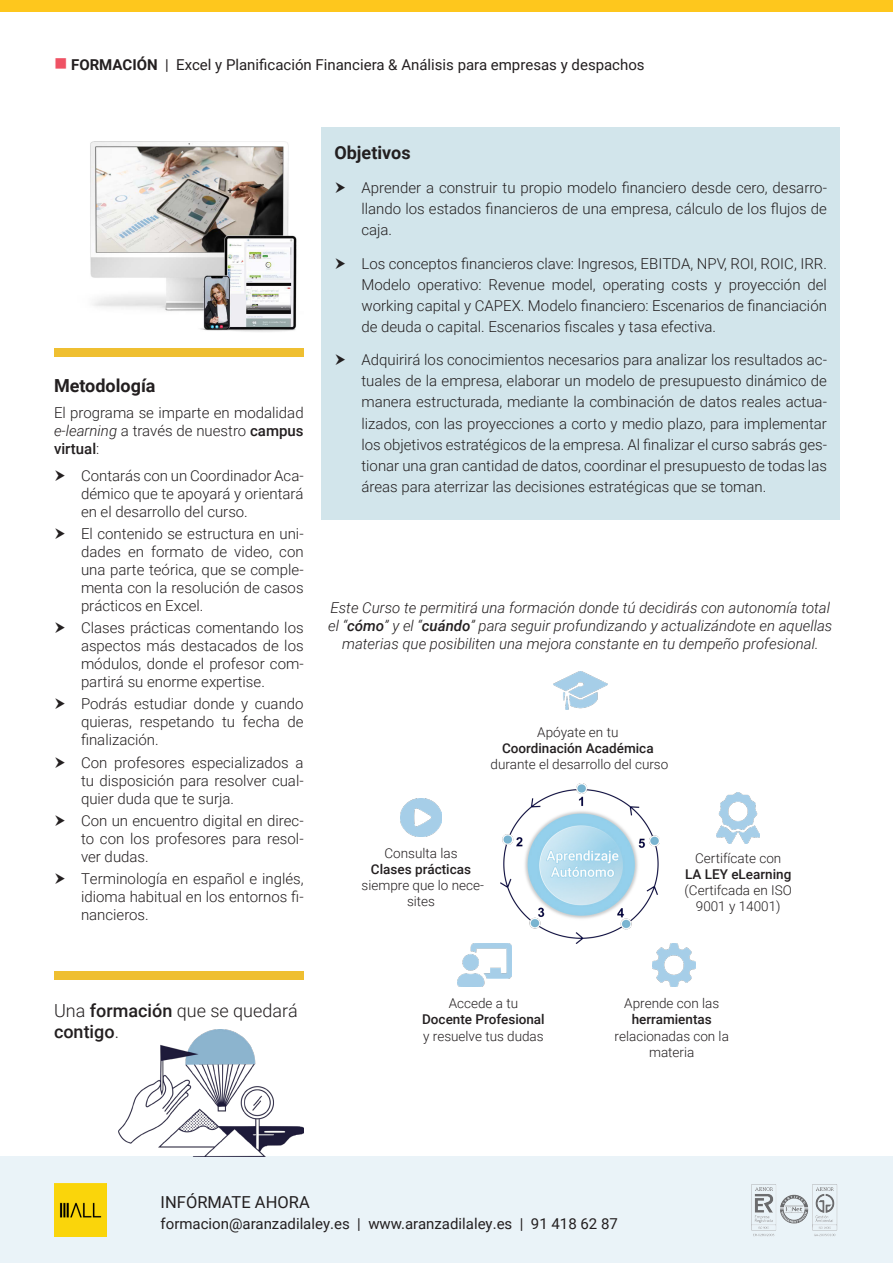
<style>
.page{position:relative;width:893px;height:1263px;background:#fff}
.page>*{position:absolute;margin:0;border:0;box-sizing:border-box;transform-origin:0 0}
.t1{font:300 18px/21.6px "Roboto";color:#231f20}
.t2{font:700 18px "Roboto";color:#231f20}
.t3{font:16.5px "Roboto";color:#231f20}
.t4{font:300 15px/18px "Roboto";color:#231f20;text-align:justify}
.t5{font:italic 300 15px/18px "Roboto";color:#231f20;text-align:center}
.t6{font:15px "Roboto";color:#231f20}
.t7{font:300 13.5px/16.2px "Roboto";color:#231f20;text-align:center}
.s1{color:#ef5264}
.s2{font-weight:700}
.s3{font-style:italic}
.s4{font-weight:500}
</style>
<div class="page">
<div style="left:0;top:1157px;width:893px;height:106px;background:#eaf3f8"></div>
<div style="left:1px;top:0;width:892px;height:11px;background:#fec71d"></div>
<img style="left:54px;top:1184px;width:53px;height:52px">
<img style="left:751px;top:1184px;width:87px;height:53px">
<div style="left:322px;top:128px;width:518px;height:392px;background:#d2e5eb"></div>
<img style="left:90px;top:141px;width:207px;height:191px">
<div style="left:54px;top:349px;width:250px;height:8px;background:#efbf31"></div>
<div style="left:54px;top:972px;width:250px;height:8px;background:#efbf31"></div>
<img style="left:119px;top:1029px;width:185px;height:128px">
<img style="left:501px;top:783px;width:159px;height:161px">
<img style="left:553px;top:672px;width:54px;height:38px">
<img style="left:401px;top:799px;width:40px;height:38px">
<img style="left:458px;top:944px;width:54px;height:43px">
<img style="left:652px;top:944px;width:43px;height:43px">
<img style="left:717px;top:792px;width:43px;height:51px">
<p class="t6" style="left:54px;top:54px;width:592px"><span class="s1">■</span> <span class="s2">FORMACIÓN</span> | Excel y Planificación Financiera &amp; Análisis para empresas y despachos</p>
<p class="t2" style="left:54px;top:373px;width:103px">Metodología</p>
<p class="t4" style="left:54px;top:403px;width:251px">El programa se imparte en modalidad <span class="s3">e-learning</span> a través de nuestro <span class="s4">campus virtual</span>:</p>
<p class="t4" style="left:81px;top:466px;width:224px">Contarás con un Coordinador Aca&shy;démico que te apoyará y orientará en el desarrollo del curso.</p>
<p class="t4" style="left:81px;top:524px;width:224px">El contenido se estructura en uni&shy;dades en formato de video, con una parte teórica, que se comple&shy;menta con la resolución de casos prácticos en Excel.</p>
<p class="t4" style="left:81px;top:618px;width:224px">Clases prácticas comentando los aspectos más destacados de los módulos, donde el profesor com&shy;partirá su enorme expertise.</p>
<p class="t4" style="left:81px;top:694px;width:224px">Podrás estudiar donde y cuando quieras, respetando tu fecha de finalización.</p>
<p class="t4" style="left:81px;top:753px;width:224px">Con profesores especializados a tu disposición para resolver cual&shy;quier duda que te surja.</p>
<p class="t4" style="left:81px;top:811px;width:224px">Con un encuentro digital en direc&shy;to con los profesores para resol&shy;ver dudas.</p>
<p class="t4" style="left:81px;top:869px;width:224px">Terminología en español e inglés, idioma habitual en los entornos fi&shy;nancieros.</p>
<p class="t2" style="left:334px;top:140px;width:78px">Objetivos</p>
<p class="t4" style="left:361px;top:177px;width:467px;line-height:21px">Aprender a construir tu propio modelo financiero desde cero, desarro&shy;llando los estados financieros de una empresa, cálculo de los flujos de caja.</p>
<p class="t4" style="left:361px;top:252px;width:467px;line-height:21px">Los conceptos financieros clave: Ingresos, EBITDA, NPV, ROI, ROIC, IRR.<br>Modelo operativo: Revenue model, operating costs y proyección del working capital y CAPEX. Modelo financiero: Escenarios de financiación de deuda o capital. Escenarios fiscales y tasa efectiva.</p>
<p class="t4" style="left:361px;top:349px;width:467px;line-height:21px">Adquirirá los conocimientos necesarios para analizar los resultados ac&shy;tuales de la empresa, elaborar un modelo de presupuesto dinámico de manera estructurada, mediante la combinación de datos reales actua&shy;lizados, con las proyecciones a corto y medio plazo, para implementar los objetivos estratégicos de la empresa. Al finalizar el curso sabrás ges&shy;tionar una gran cantidad de datos, coordinar el presupuesto de todas las áreas para aterrizar las decisiones estratégicas que se toman.</p>
<p class="t5" style="left:328px;top:598px;width:506px">Este Curso te permitirá una formación donde tú decidirás con autonomía total el “<span class="s4">cómo</span>” y el “<span class="s4">cuándo</span>” para seguir profundizando y actualizándote en aquellas materias que posibiliten una mejora constante en tu dempeño profesional.</p>
<p class="t7" style="left:491px;top:723px;width:179px">Apóyate en tu<br><span class="s4">Coordinación Académica </span>durante el desarrollo del curso</p>
<p class="t7" style="left:362px;top:844px;width:124px">Consulta las<br><span class="s4">Clases prácticas </span>siempre que lo nece&shy;sites</p>
<p class="t7" style="left:685px;top:849px;width:109px">Certifícate con<br><span class="s4">LA LEY eLearning </span>(Certifcada en ISO<br>9001 y 14001)</p>
<p class="t1" style="left:54px;top:999px;width:245px">Una <span class="s4">formación</span> que se quedará <span class="s4">contigo</span>.</p>
<p class="t7" style="left:422px;top:995px;width:124px">Accede a tu<br><span class="s4">Docente Profesional </span>y resuelve tus dudas</p>
<p class="t7" style="left:615px;top:995px;width:116px">Aprende con las <span class="s4">herramientas </span>relacionadas con la materia</p>
<p class="t3" style="left:161px;top:1190px;width:151px">INFÓRMATE AHORA</p>
<p class="t6" style="left:161px;top:1213px;width:459px">formacion@aranzadilaley.es | www.aranzadilaley.es | 91 418 62 87</p>
</div>
